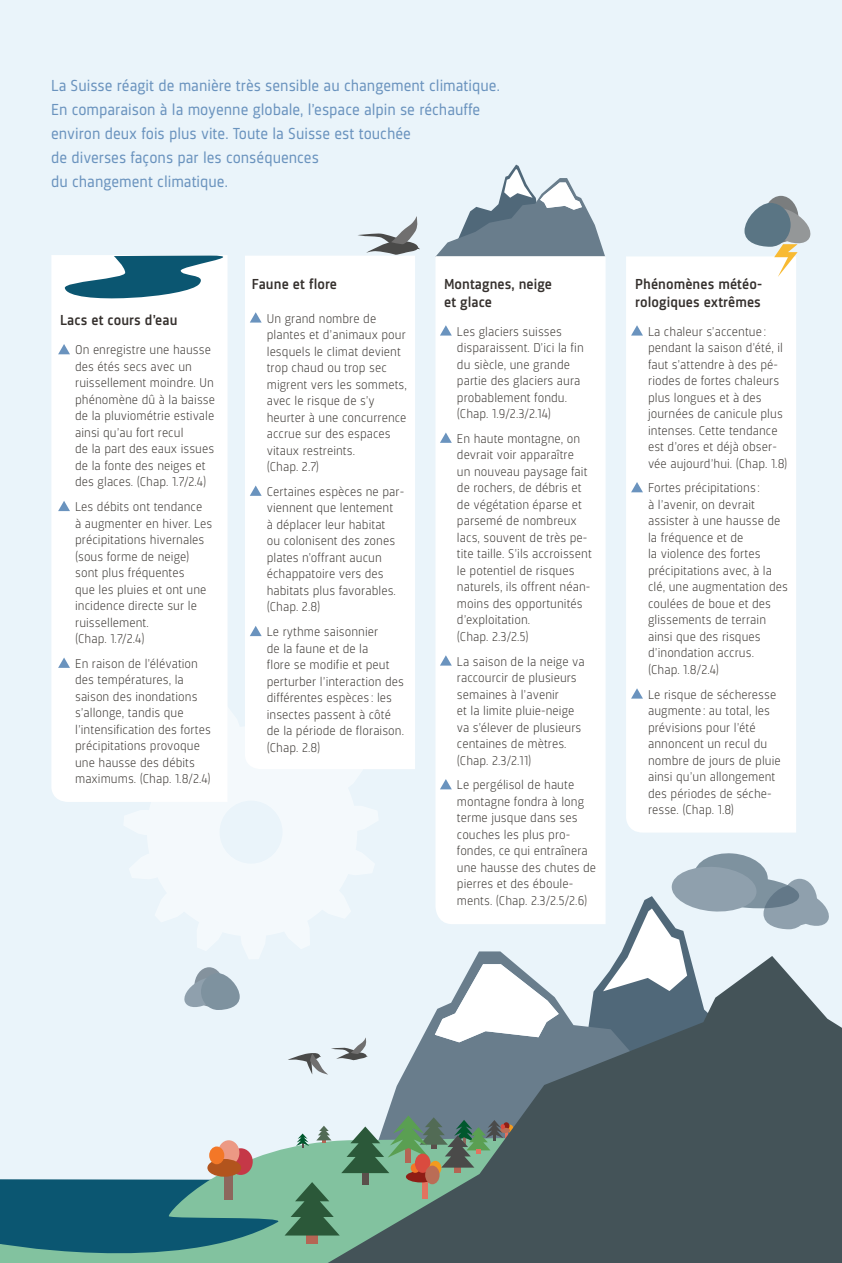
<style>
.page{position:relative;width:842px;height:1263px;background:#eaf4fa}
.page>*{position:absolute;margin:0;border:0;box-sizing:border-box;transform-origin:0 0}
.t1{font:16.5px/24px "Sinews Sans Pro";color:#6a93be}
.t2{font:500 15px/17.2px "Sinews Sans Pro";letter-spacing:.005em;color:#35302d}
.t3{font:300 13.2px/16.5px "Sinews Sans Pro";letter-spacing:.005em;color:#3e3a36}
</style>
<div class="page">
<div style="left:51px;top:255px;width:177px;height:547px;background:#fff"></div>
<svg style="left:619px;top:853px;width:210px;height:103px"></svg>
<svg style="left:64px;top:256px;width:164px;height:50px;background:#8cafbc"></svg>
<svg style="left:436px;top:165px;width:169px;height:91px"></svg>
<svg style="left:194px;top:967px;width:30px;height:39px"></svg>
<svg style="left:184px;top:973px;width:56px;height:37px"></svg>
<svg style="left:358px;top:216px;width:62px;height:39px"></svg>
<svg style="left:0;top:1140px;width:292px;height:123px"></svg>
<svg style="left:0;top:1179px;width:292px;height:83px;background:#377e82"></svg>
<svg style="left:292px;top:956px;width:550px;height:307px;fill:#445358"></svg>
<svg style="left:341px;top:1115px;width:166px;height:58px;background:#6d907d"></svg>
<div style="left:229px;top:1148px;width:24px;height:27px;background:#c53847;border-radius:50%"></div>
<div style="left:218px;top:1140px;width:21px;height:25px;background:#ec9984;border-radius:50%"></div>
<div style="left:224px;top:1169px;width:9px;height:31px;background:#8d675c"></div>
<div style="left:207px;top:1159px;width:34px;height:18px;background:#b2541d;border-radius:50%"></div>
<div style="left:209px;top:1146px;width:15px;height:18px;background:#f37727;border-radius:50%"></div>
<div style="left:423px;top:1178px;width:5px;height:21px;background:#e2735f"></div>
<div style="left:406px;top:1171px;width:30px;height:11px;background:#8f1d15;border-radius:50%"></div>
<div style="left:411px;top:1163px;width:9px;height:10px;background:#f37727;border-radius:50%"></div>
<div style="left:415px;top:1153px;width:15px;height:20px;background:#da4b3f;border-radius:50%"></div>
<div style="left:429px;top:1161px;width:12px;height:14px;background:#f29a1f;border-radius:50%"></div>
<div style="left:425px;top:1165px;width:15px;height:19px;background:#ba6d56;border-radius:50%"></div>
<div style="left:245px;top:256px;width:170px;height:513px;background:#fff"></div>
<div style="left:626px;top:256px;width:170px;height:576px;background:#fff"></div>
<div style="left:435px;top:256px;width:171px;height:668px;background:#fff"></div>
<svg style="left:763px;top:196px;width:36px;height:46px"></svg>
<svg style="left:744px;top:203px;width:67px;height:74px"></svg>
<svg style="left:123px;top:705px;width:256px;height:254px;fill:#f4f9fc"></svg>
<svg style="left:631px;top:325px;width:12px;height:11px"></svg>
<svg style="left:631px;top:482px;width:12px;height:10px"></svg>
<svg style="left:631px;top:688px;width:12px;height:11px"></svg>
<svg style="left:440px;top:325px;width:12px;height:11px"></svg>
<svg style="left:440px;top:432px;width:12px;height:11px"></svg>
<svg style="left:440px;top:655px;width:12px;height:11px"></svg>
<svg style="left:440px;top:779px;width:12px;height:10px"></svg>
<svg style="left:250px;top:312px;width:12px;height:11px"></svg>
<svg style="left:250px;top:485px;width:12px;height:11px"></svg>
<svg style="left:250px;top:626px;width:12px;height:10px"></svg>
<svg style="left:58px;top:344px;width:12px;height:10px"></svg>
<svg style="left:58px;top:501px;width:12px;height:10px"></svg>
<svg style="left:58px;top:657px;width:12px;height:11px"></svg>
<p class="t1" style="left:51px;top:74px;width:450px">La Suisse réagit de manière très sensible au changement climatique.<br>En comparaison à la moyenne globale, l’espace alpin se réchauffe environ deux fois plus vite. Toute la Suisse est touchée<br>de diverses façons par les conséquences<br>du changement climatique.</p>
<p class="t2" style="left:60px;top:312px;width:119px">Lacs et cours d’eau</p>
<p class="t3" style="left:75px;top:342px;width:141px">On enregistre une hausse des étés secs avec un ruissellement moindre. Un phénomène dû à la baisse de la pluviométrie estivale ainsi qu’au fort recul<br>de la part des eaux issues de la fonte des neiges et des glaces. (Chap. 1.7/2.4)</p>
<p class="t3" style="left:75px;top:498px;width:139px">Les débits ont tendance<br>à augmenter en hiver. Les précipitations hivernales (sous forme de neige) sont plus fréquentes<br>que les pluies et ont une incidence directe sur le ruissellement.<br>(Chap. 1.7/2.4)</p>
<p class="t3" style="left:75px;top:655px;width:137px">En raison de l’élévation des températures, la saison des inondations s’allonge, tandis que l’intensification des fortes précipitations provoque une hausse des débits maximums. (Chap. 1.8/2.4)</p>
<p class="t2" style="left:252px;top:276px;width:87px">Faune et flore</p>
<p class="t3" style="left:267px;top:310px;width:142px">Un grand nombre de plantes et d’animaux pour lesquels le climat devient trop chaud ou trop sec migrent vers les sommets, avec le risque de s’y heurter à une concurrence accrue sur des espaces vitaux restreints.<br>(Chap. 2.7)</p>
<p class="t3" style="left:267px;top:483px;width:139px">Certaines espèces ne par&shy;viennent que lentement<br>à déplacer leur habitat<br>ou colonisent des zones plates n’offrant aucun échappatoire vers des habitats plus favorables. (Chap. 2.8)</p>
<p class="t3" style="left:267px;top:623px;width:139px">Le rythme saisonnier<br>de la faune et de la<br>flore se modifie et peut perturber l’interaction des différentes espèces : les insectes passent à côté de la période de floraison. (Chap. 2.8)</p>
<p class="t2" style="left:444px;top:276px;width:109px">Montagnes, neige et glace</p>
<p class="t3" style="left:457px;top:323px;width:128px">Les glaciers suisses disparaissent. D’ici la fin du siècle, une grande partie des glaciers aura probablement fondu. (Chap. 1.9/2.3/2.14)</p>
<p class="t3" style="left:457px;top:430px;width:136px">En haute montagne, on devrait voir apparaître<br>un nouveau paysage fait de rochers, de débris et de végétation éparse et parsemé de nombreux lacs, souvent de très pe&shy;tite taille. S’ils accroissent le potentiel de risques naturels, ils offrent néan&shy;moins des opportunités d’exploitation.<br>(Chap. 2.3/2.5)</p>
<p class="t3" style="left:457px;top:653px;width:129px">La saison de la neige va raccourcir de plusieurs semaines à l’avenir<br>et la limite pluie-neige va s’élever de plusieurs centaines de mètres. (Chap. 2.3/2.11)</p>
<p class="t3" style="left:457px;top:777px;width:141px">Le pergélisol de haute montagne fondra à long terme jusque dans ses couches les plus pro&shy;fondes, ce qui entraînera une hausse des chutes de pierres et des éboule&shy;ments. (Chap. 2.3/2.5/2.6)</p>
<p class="t2" style="left:635px;top:276px;width:128px">Phénomènes météo&shy;rologiques extrêmes</p>
<p class="t3" style="left:648px;top:323px;width:141px">La chaleur s’accentue : pendant la saison d’été, il faut s’attendre à des pé&shy;riodes de fortes chaleurs plus longues et à des journées de canicule plus intenses. Cette tendance est d’ores et déjà obser&shy;vée aujourd’hui. (Chap. 1.8)</p>
<p class="t3" style="left:648px;top:480px;width:141px">Fortes précipitations :<br>à l’avenir, on devrait assister à une hausse de la fréquence et de<br>la violence des fortes précipitations avec, à la clé, une augmentation des coulées de boue et des glissements de terrain ainsi que des risques d’inondation accrus. (Chap. 1.8/2.4)</p>
<p class="t3" style="left:648px;top:686px;width:134px">Le risque de sécheresse augmente : au total, les prévisions pour l’été annoncent un recul du nombre de jours de pluie ainsi qu’un allongement des périodes de séche&shy;resse. (Chap. 1.8)</p>
</div>
